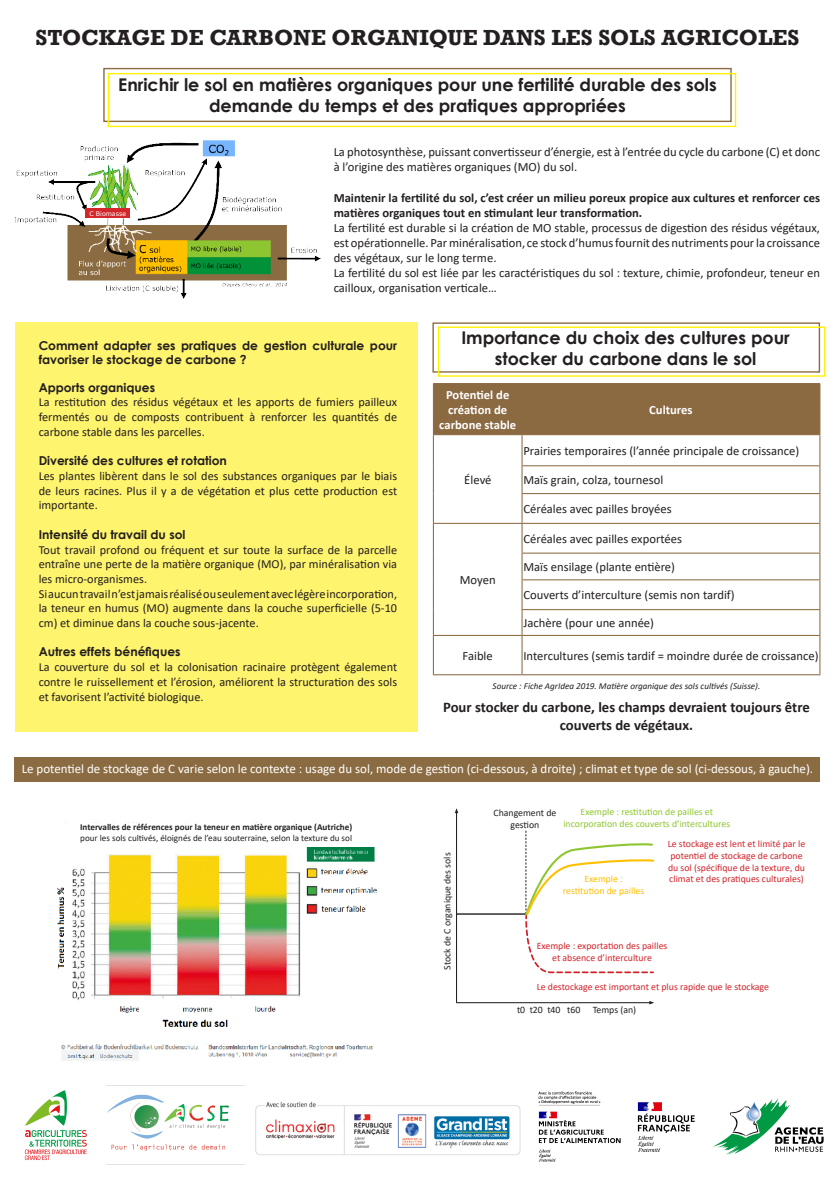
<style>
.page{position:relative;width:835px;height:1180px;background:#fff}
.page>*{position:absolute;margin:0;border:0;box-sizing:border-box;transform-origin:0 0}
.Style_de_paragraphe{font:700 22.4px "Rockwell";color:#231f20}
.Style_de_paragraphe-2{font:700 17.5px/21px "Century Gothic";color:#231f20;text-align:center}
.t1{font:700 14.7px/17.6px "Calibri";color:#231f20;text-align:center}
.t2{font:12.95px "Calibri";color:#fff}
.t3{font:12.6px/15.1px "Calibri";color:#231f20}
.t4{font:700 12.6px/15.1px "Calibri";color:#231f20}
.t5{font:700 12.6px/15.1px "Calibri";color:#fff;text-align:center}
.t6{font:12.25px/14.7px "Calibri";color:#231f20;text-align:justify}
.t7{font:700 12.25px/14.7px "Century Gothic";color:#231f20}
.t8{font:9.8px/11.8px "Calibri";color:#d1232a;text-align:center}
.t9{font:9.8px/11.8px "Calibri";color:#8ec632;text-align:center}
.t10{font:9.8px/11.8px "Calibri";color:#231f20;text-align:center}
.t11{font:9.8px "Calibri";color:#ffc000}
.t12{font:9.1px "Calibri";color:#231f20}
.t13{font:italic 9.1px "Calibri";color:#231f20}
.t14{font:700 9.1px "Calibri";color:#231f20}
.t15{font:6.3px "Verdana";color:#fff}
</style>
<div class="page">
<div style="left:14px;top:757px;width:805px;height:24px;background:#8b6c42"></div>
<hr style="left:457px;top:913px;width:68px;height:1px;background:#231f20">
<svg style="left:524px;top:830px;width:131px;height:144px"></svg>
<hr style="left:456px;top:1002px;width:195px;height:1px;background:#231f20">
<hr style="left:456px;top:811px;width:1px;height:191px;background:#231f20">
<img style="left:15px;top:140px;width:305px;height:159px">
<div style="left:85px;top:208px;width:45px;height:10px;background:#d2262b"></div>
<div style="left:434px;top:384px;width:385px;height:50px;background:#8b6a42"></div>
<hr style="left:433px;top:383px;width:89px;height:1px;background:#8b6a42">
<hr style="left:433px;top:384px;width:1px;height:50px;background:#8b6a42">
<hr style="left:522px;top:383px;width:297px;height:1px;background:#8b6a42">
<hr style="left:521px;top:384px;width:1px;height:50px;background:#8b6a42">
<hr style="left:819px;top:384px;width:1px;height:50px;background:#8b6a42">
<hr style="left:433px;top:434px;width:89px;height:1px;background:#8b6a42">
<hr style="left:433px;top:435px;width:1px;height:31px;background:#8b6a42">
<svg style="left:433px;top:466px;width:1px;height:27px"></svg>
<hr style="left:433px;top:493px;width:1px;height:30px;background:#8b6a42">
<hr style="left:522px;top:434px;width:298px;height:1px;background:#8b6a42">
<hr style="left:521px;top:435px;width:1px;height:30px;background:#8b6a42">
<hr style="left:819px;top:435px;width:1px;height:30px;background:#8b6a42">
<hr style="left:521px;top:465px;width:299px;height:1px;background:#8b6a42">
<hr style="left:521px;top:493px;width:299px;height:1px;background:#8b6a42">
<hr style="left:433px;top:523px;width:89px;height:1px;background:#8b6a42">
<svg style="left:433px;top:524px;width:1px;height:111px"></svg>
<hr style="left:522px;top:523px;width:298px;height:1px;background:#8b6a42">
<hr style="left:521px;top:552px;width:299px;height:1px;background:#8b6a42">
<hr style="left:521px;top:579px;width:299px;height:1px;background:#8b6a42">
<hr style="left:521px;top:609px;width:299px;height:1px;background:#8b6a42">
<svg style="left:521px;top:466px;width:1px;height:169px"></svg>
<svg style="left:819px;top:466px;width:1px;height:169px"></svg>
<hr style="left:433px;top:635px;width:89px;height:1px;background:#8b6a42">
<hr style="left:433px;top:636px;width:1px;height:38px;background:#8b6a42">
<hr style="left:522px;top:635px;width:298px;height:1px;background:#8b6a42">
<hr style="left:521px;top:636px;width:1px;height:38px;background:#8b6a42">
<hr style="left:819px;top:636px;width:1px;height:38px;background:#8b6a42">
<hr style="left:433px;top:674px;width:89px;height:1px;background:#8b6a42">
<hr style="left:522px;top:674px;width:298px;height:1px;background:#8b6a42">
<img style="left:57px;top:822px;width:321px;height:239px">
<div style="left:53px;top:823px;width:326px;height:24px;background:#fff"></div>
<div style="left:83px;top:844px;width:78px;height:9px;background:#fff"></div>
<div style="left:15px;top:322px;width:402px;height:410px;background:#fff46d"></div>
<img style="left:255px;top:1101px;width:266px;height:54px">
<img style="left:106px;top:1085px;width:139px;height:80px">
<img style="left:24px;top:1090px;width:63px;height:71px">
<div style="left:103px;top:68px;width:628px;height:54px;border:1px solid #8b6c42"></div>
<div style="left:432px;top:322px;width:387px;height:51px;border:1px solid #8b6c42"></div>
<div style="left:108px;top:73px;width:628px;height:54px;border:1px solid #fff101"></div>
<div style="left:438px;top:326px;width:387px;height:51px;border:1px solid #fff101"></div>
<img style="left:538px;top:1091px;width:83px;height:71px">
<img style="left:637px;top:1098px;width:187px;height:57px">
<p class="Style_de_paragraphe" style="left:36px;top:24px;width:765px">STOCKAGE DE CARBONE ORGANIQUE DANS LES SOLS AGRICOLES</p>
<p class="Style_de_paragraphe-2" style="left:118px;top:73px;width:600px">Enrichir le sol en matières organiques pour une fertilité durable des sols</p>
<p class="Style_de_paragraphe-2" style="left:209px;top:94px;width:418px">demande du temps et des pratiques appropriées</p>
<p class="t15" style="left:89px;top:209px;width:38px">C Biomasse</p>
<p class="t3" style="left:333px;top:144px;width:488px">La photosynthèse, puissant convertisseur d’énergie, est à l’entrée du cycle du carbone (C) et donc à l’origine des matières organiques (MO) du sol.</p>
<p class="t4" style="left:333px;top:190px;width:488px">Maintenir la fertilité du sol, c’est créer un milieu poreux propice aux cultures et renforcer ces matières organiques tout en stimulant leur transformation.</p>
<p class="t3" style="left:333px;top:220px;width:488px;text-align:justify">La fertilité est durable si la création de MO stable, processus de digestion des résidus végétaux, est opérationnelle. Par minéralisation, ce stock d’humus fournit des nutriments pour la croissance des végétaux, sur le long terme.</p>
<p class="t3" style="left:333px;top:265px;width:488px">La fertilité du sol est liée par les caractéristiques du sol : texture, chimie, profondeur, teneur en cailloux, organisation verticale…</p>
<p class="t7" style="left:39px;top:337px;width:360px">Comment adapter ses pratiques de gestion culturale pour favoriser le stockage de carbone ?</p>
<p class="t7" style="left:39px;top:379px;width:118px">Apports organiques</p>
<p class="t6" style="left:39px;top:395px;width:360px">La restitution des résidus végétaux et les apports de fumiers pailleux fermentés ou de composts contribuent à renforcer les quantités de carbone stable dans les parcelles.</p>
<p class="t7" style="left:39px;top:453px;width:190px">Diversité des cultures et rotation</p>
<p class="t6" style="left:39px;top:468px;width:360px">Les plantes libèrent dans le sol des substances organiques par le biais de leurs racines. Plus il y a de végétation et plus cette production est importante.</p>
<p class="t7" style="left:39px;top:526px;width:148px">Intensité du travail du sol</p>
<p class="t6" style="left:39px;top:542px;width:360px">Tout travail profond ou fréquent et sur toute la surface de la parcelle entraîne une perte de la matière organique (MO), par minéralisation via les micro-organismes.</p>
<p class="t6" style="left:39px;top:586px;width:360px">Si aucun travail n’est jamais réalisé ou seulement avec légère incorporation, la teneur en humus (MO) augmente dans la couche superficielle (5-10 cm) et diminue dans la couche sous-jacente.</p>
<p class="t7" style="left:39px;top:644px;width:143px">Autres effets bénéfiques</p>
<p class="t6" style="left:39px;top:659px;width:360px">La couverture du sol et la colonisation racinaire protègent également contre le ruissellement et l’érosion, améliorent la structuration des sols et favorisent l’activité biologique.</p>
<p class="Style_de_paragraphe-2" style="left:461px;top:326px;width:330px">Importance du choix des cultures pour stocker du carbone dans le sol</p>
<p class="t5" style="left:439px;top:387px;width:78px">Potentiel de création de carbone stable</p>
<p class="t3" style="left:464px;top:472px;width:29px">Élevé</p>
<p class="t5" style="left:649px;top:402px;width:45px">Cultures</p>
<p class="t3" style="left:523px;top:443px;width:277px">Prairies temporaires (l’année principale de croissance)</p>
<p class="t3" style="left:523px;top:472px;width:141px">Maïs grain, colza, tournesol</p>
<p class="t3" style="left:523px;top:501px;width:150px">Céréales avec pailles broyées</p>
<p class="t3" style="left:459px;top:572px;width:37px">Moyen</p>
<p class="t3" style="left:523px;top:531px;width:160px">Céréales avec pailles exportées</p>
<p class="t3" style="left:523px;top:559px;width:153px">Maïs ensilage (plante entière)</p>
<p class="t3" style="left:523px;top:587px;width:213px">Couverts d’interculture (semis non tardif)</p>
<p class="t3" style="left:523px;top:615px;width:132px">Jachère (pour une année)</p>
<p class="t3" style="left:462px;top:648px;width:32px">Faible</p>
<p class="t3" style="left:523px;top:648px;width:296px">Intercultures (semis tardif = moindre durée de croissance)</p>
<p class="t13" style="left:492px;top:679px;width:269px">Source : Fiche AgrIdea 2019. Matière organique des sols cultivés (Suisse).</p>
<p class="t1" style="left:443px;top:698px;width:368px">Pour stocker du carbone, les champs devraient toujours être couverts de végétaux.</p>
<p class="t2" style="left:22px;top:760px;width:792px">Le potentiel de stockage de C varie selon le contexte : usage du sol, mode de gestion (ci-dessous, à droite) ; climat et type de sol (ci-dessous, à gauche).</p>
<p class="t14" style="left:80px;top:820px;width:273px">Intervalles de références pour la teneur en matière organique (Autriche)</p>
<p class="t12" style="left:80px;top:831px;width:273px">pour les sols cultivés, éloignés de l’eau souterraine, selon la texture du sol</p>
<p class="t10" style="left:441px;top:969px;width:118px;rotate:-90deg">Stock de C organique des sols</p>
<p class="t10" style="left:493px;top:807px;width:64px">Changement de gestion</p>
<p class="t9" style="left:563px;top:806px;width:168px">Exemple : restitution de pailles et incorporation des couverts d’intercultures</p>
<p class="t11" style="left:584px;top:872px;width:40px">Exemple :</p>
<p class="t11" style="left:563px;top:884px;width:83px">restitution de pailles</p>
<p class="t8" style="left:667px;top:838px;width:139px;text-align:left">Le stockage est lent et limité par le potentiel de stockage de carbone du sol (spécifique de la texture, du climat et des pratiques culturales)</p>
<p class="t8" style="left:536px;top:939px;width:132px">Exemple : exportation des pailles et absence d’interculture</p>
<p class="t8" style="left:536px;top:980px;width:234px">Le destockage est important et plus rapide que le stockage</p>
<p class="t10" style="left:517px;top:1004px;width:121px">t0 t20 t40 t60 Temps (an)</p>
</div>
